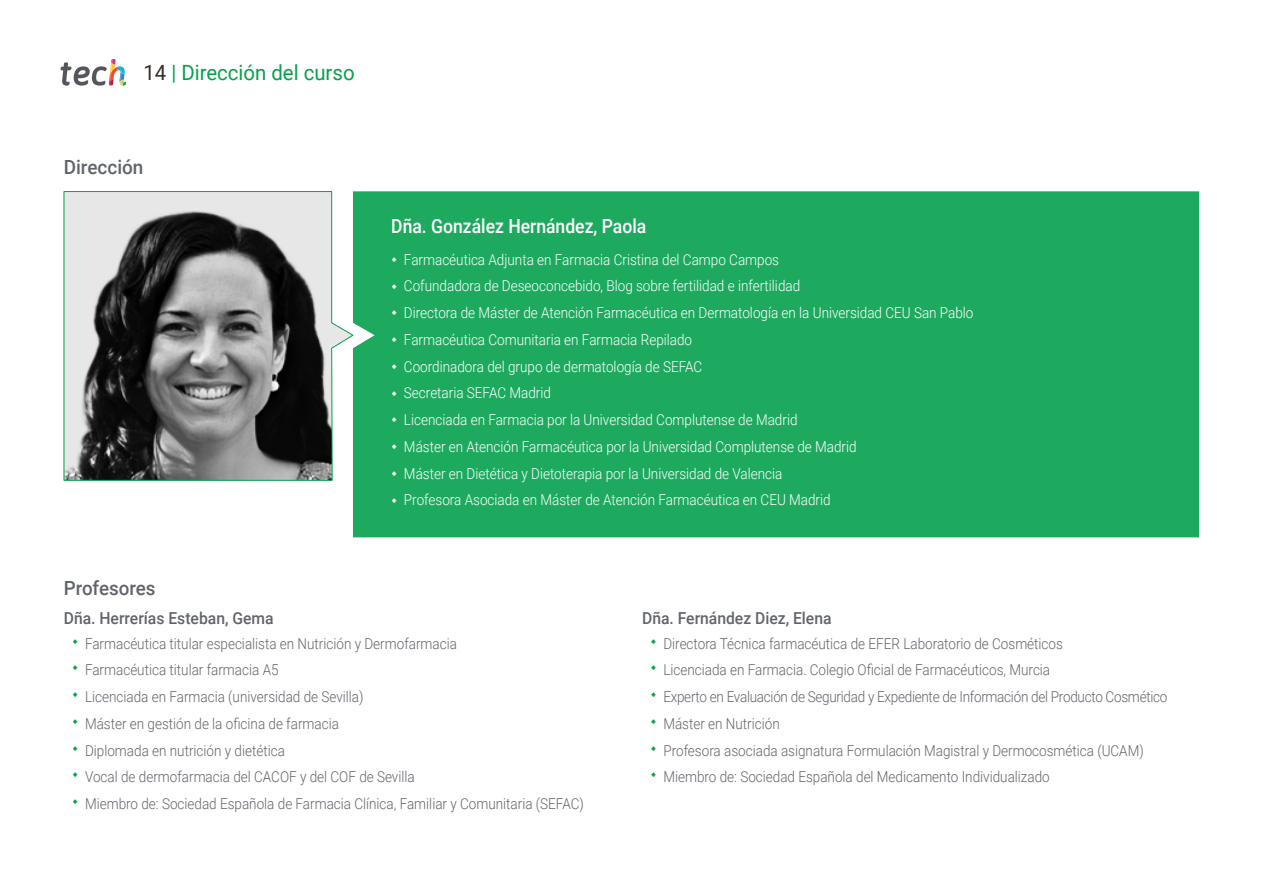
<style>
.page{position:relative;width:1263px;height:893px;background:#fff}
.page>*{position:absolute;margin:0;border:0;box-sizing:border-box;transform-origin:0 0}
.t1{font:21px "Roboto";color:#04a14d}
.t2{font:500 19.5px "Roboto";color:#fff;scale:.9 1}
.t3{font:500 19.5px "Roboto";color:#61646a;scale:.96 1}
.t4{font:500 19.5px "Roboto";color:#61646a}
.t5{font:500 16.5px "Roboto";color:#61646a;scale:.95 1}
.t6{font:300 15px/26.7px "Roboto";color:#61646a;scale:.9 1}
.t7{font:300 15px/26.7px "Roboto";color:#fff;scale:.9 1}
.s1{color:#312e20}
.s2{color:#01a14c}
</style>
<div class="page">
<svg style="left:61px;top:59px;width:65px;height:27px"></svg>
<div style="left:353px;top:191px;width:846px;height:346px;background:#1daa5f"></div>
<svg style="left:64px;top:191px;width:290px;height:290px;background:#808281"></svg>
<svg style="left:392px;top:257px;width:5px;height:5px"></svg>
<svg style="left:392px;top:284px;width:5px;height:5px"></svg>
<svg style="left:392px;top:310px;width:5px;height:5px"></svg>
<svg style="left:392px;top:337px;width:5px;height:5px"></svg>
<svg style="left:392px;top:364px;width:5px;height:5px"></svg>
<svg style="left:392px;top:391px;width:5px;height:5px"></svg>
<svg style="left:392px;top:417px;width:5px;height:5px"></svg>
<svg style="left:392px;top:444px;width:5px;height:5px"></svg>
<svg style="left:392px;top:471px;width:5px;height:5px"></svg>
<svg style="left:392px;top:498px;width:5px;height:5px"></svg>
<h1 class="t1" style="left:144px;top:57px;width:213px"><span class="s1">14</span> <span class="s2">|</span> Dirección del curso</h1>
<h2 class="t4" style="left:64px;top:154px;width:81px">Dirección</h2>
<h2 class="t2" style="left:391px;top:212px;width:285px">Dña. González Hernández, Paola</h2>
<p class="t7" style="left:404px;top:245px;width:634px">Farmacéutica Adjunta en Farmacia Cristina del Campo Campos<br>Cofundadora de Deseoconcebido, Blog sobre fertilidad e infertilidad<br>Directora de Máster de Atención Farmacéutica en Dermatología en la Universidad CEU San Pablo Farmacéutica Comunitaria en Farmacia Repilado<br>Coordinadora del grupo de dermatología de SEFAC<br>Secretaria SEFAC Madrid<br>Licenciada en Farmacia por la Universidad Complutense de Madrid<br>Máster en Atención Farmacéutica por la Universidad Complutense de Madrid<br>Máster en Dietética y Dietoterapia por la Universidad de Valencia<br>Profesora Asociada en Máster de Atención Farmacéutica en CEU Madrid</p>
<h2 class="t3" style="left:64px;top:574px;width:97px">Profesores</h2>
<p class="t5" style="left:64px;top:606px;width:222px">Dña. Herrerías Esteban, Gema</p>
<p class="t6" style="left:85px;top:629px;width:556px">Farmacéutica titular especialista en Nutrición y Dermofarmacia<br>Farmacéutica titular farmacia A5<br>Licenciada en Farmacia (universidad de Sevilla)<br>Máster en gestión de la oficina de farmacia<br>Diplomada en nutrición y dietética<br>Vocal de dermofarmacia del CACOF y del COF de Sevilla<br>Miembro de: Sociedad Española de Farmacia Clínica, Familiar y Comunitaria (SEFAC)</p>
<p class="t5" style="left:642px;top:606px;width:201px">Dña. Fernández Diez, Elena</p>
<p class="t6" style="left:663px;top:629px;width:562px">Directora Técnica farmacéutica de EFER Laboratorio de Cosméticos<br>Licenciada en Farmacia. Colegio Oficial de Farmacéuticos, Murcia<br>Experto en Evaluación de Seguridad y Expediente de Información del Producto Cosmético Máster en Nutrición<br>Profesora asociada asignatura Formulación Magistral y Dermocosmética (UCAM)<br>Miembro de: Sociedad Española del Medicamento Individualizado</p>
</div>
